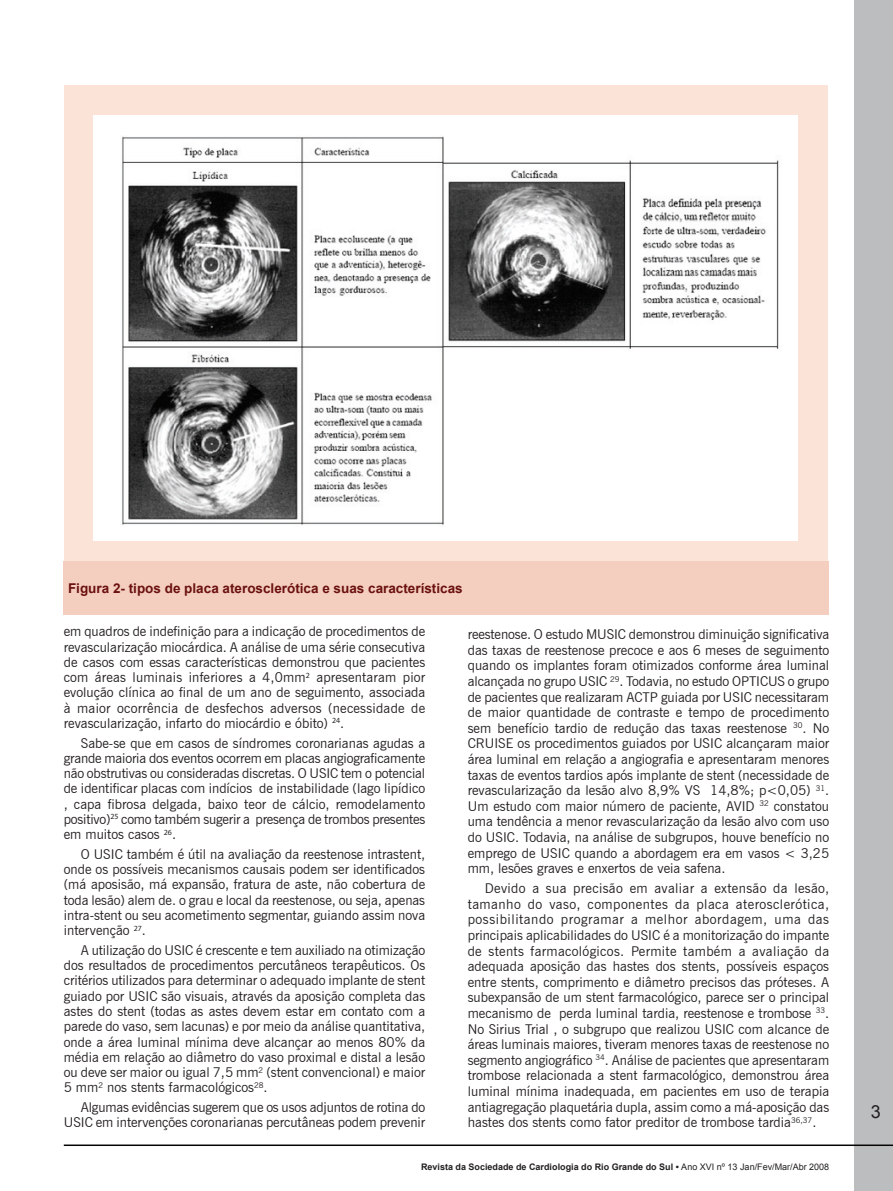
<style>
.page{position:relative;width:893px;height:1191px;background:#fff}
.page>*{position:absolute;margin:0;border:0;box-sizing:border-box;transform-origin:0 0}
.t1{font:13.5px/15.6px "News Gothic BT";color:#231f20;text-align:justify}
.t2{font:700 13.5px "Arial";color:#6b110f}
.t3{font:700 9px "Arial";color:#231f20}
.s1{font-weight:400}
</style>
<div class="page">
<div style="left:855px;top:0;width:38px;height:1191px;background:#bcbdbe"></div>
<hr style="left:64px;top:1144px;width:829px;height:2px;background:#040503">
<div style="left:64px;top:85px;width:764px;height:477px;background:#fce3d7"></div>
<div style="left:94px;top:116px;width:704px;height:425px;background:#fff"></div>
<div style="left:64px;top:561px;width:765px;height:54px;background:#f4cfc0"></div>
<img style="left:122px;top:136px;width:657px;height:389px">
<p class="t2" style="left:68px;top:579px;width:396px">Figura 2- tipos de placa aterosclerótica e suas características</p>
<p class="t1" style="left:64px;top:623px;width:363px">em quadros de indefinição para a indicação de procedimentos de revascularização miocárdica. A análise de uma série consecutiva de casos com essas características demonstrou que pacientes com áreas luminais inferiores a 4,0mm<sup>2</sup> apresentaram pior evolução clínica ao final de um ano de seguimento, associada à maior ocorrência de desfechos adversos (necessidade de revascularização, infarto do miocárdio e óbito) <sup>24</sup>.</p>
<p class="t1" style="left:64px;top:735px;width:363px;text-indent:17px">Sabe-se que em casos de síndromes coronarianas agudas a grande maioria dos eventos ocorrem em placas angiograficamente não obstrutivas ou consideradas discretas. O USIC tem o potencial de identificar placas com indícios de instabilidade (lago lipídico , capa fibrosa delgada, baixo teor de cálcio, remodelamento positivo)<sup>25</sup> como também sugerir a presença de trombos presentes em muitos casos <sup>26</sup>.</p>
<p class="t1" style="left:64px;top:846px;width:363px;text-indent:17px">O USIC também é útil na avaliação da reestenose intrastent, onde os possíveis mecanismos causais podem ser identificados (má aposisão, má expansão, fratura de aste, não cobertura de toda lesão) alem de. o grau e local da reestenose, ou seja, apenas intra-stent ou seu acometimento segmentar, guiando assim nova intervenção <sup>27</sup>.</p>
<p class="t1" style="left:64px;top:942px;width:363px;text-indent:17px">A utilização do USIC é crescente e tem auxiliado na otimização dos resultados de procedimentos percutâneos terapêuticos. Os critérios utilizados para determinar o adequado implante de stent guiado por USIC são visuais, através da aposição completa das astes do stent (todas as astes devem estar em contato com a parede do vaso, sem lacunas) e por meio da análise quantitativa, onde a área luminal mínima deve alcançar ao menos 80% da média em relação ao diâmetro do vaso proximal e distal a lesão ou deve ser maior ou igual 7,5 mm<sup>2</sup> (stent convencional) e maior 5 mm<sup>2</sup> nos stents farmacológicos<sup>28</sup>.</p>
<p class="t1" style="left:64px;top:1099px;width:363px;text-align:right">Algumas evidências sugerem que os usos adjuntos de rotina do<br>USIC em intervenções coronarianas percutâneas podem prevenir</p>
<p class="t1" style="left:468px;top:626px;width:363px">reestenose. O estudo MUSIC demonstrou diminuição significativa das taxas de reestenose precoce e aos 6 meses de seguimento quando os implantes foram otimizados conforme área luminal alcançada no grupo USIC <sup>29</sup>. Todavia, no estudo OPTICUS o grupo de pacientes que realizaram ACTP guiada por USIC necessitaram de maior quantidade de contraste e tempo de procedimento sem benefício tardio de redução das taxas reestenose <sup>30</sup>. No CRUISE os procedimentos guiados por USIC alcançaram maior área luminal em relação a angiografia e apresentaram menores taxas de eventos tardios após implante de stent (necessidade de revascularização da lesão alvo 8,9% VS 14,8%; p&lt;0,05) <sup>31</sup>.<br>Um estudo com maior número de paciente, AVID <sup>32</sup> constatou uma tendência a menor revascularização da lesão alvo com uso do USIC. Todavia, na análise de subgrupos, houve benefício no emprego de USIC quando a abordagem era em vasos &lt; 3,25 mm, lesões graves e enxertos de veia safena.</p>
<p class="t1" style="left:468px;top:880px;width:363px;text-indent:17px">Devido a sua precisão em avaliar a extensão da lesão, tamanho do vaso, componentes da placa aterosclerótica, possibilitando programar a melhor abordagem, uma das principais aplicabilidades do USIC é a monitorização do impante de stents farmacológicos. Permite também a avaliação da adequada aposição das hastes dos stents, possíveis espaços entre stents, comprimento e diâmetro precisos das próteses. A subexpansão de um stent farmacológico, parece ser o principal mecanismo de perda luminal tardia, reestenose e trombose <sup>33</sup>.<br>No Sirius Trial , o subgrupo que realizou USIC com alcance de áreas luminais maiores, tiveram menores taxas de reestenose no segmento angiográfico <sup>34</sup>. Análise de pacientes que apresentaram trombose relacionada a stent farmacológico, demonstrou área luminal mínima inadequada, em pacientes em uso de terapia antiagregação plaquetária dupla, assim como a má-aposição das hastes dos stents como fator preditor de trombose tardia<sup>36,37</sup>.</p>
<p class="t3" style="left:421px;top:1160px;width:410px">Revista da Sociedade de Cardiologia do Rio Grande do Sul • <span class="s1">Ano XVI nº 13 Jan/Fev/Mar/Abr 2008</span></p>
</div>
